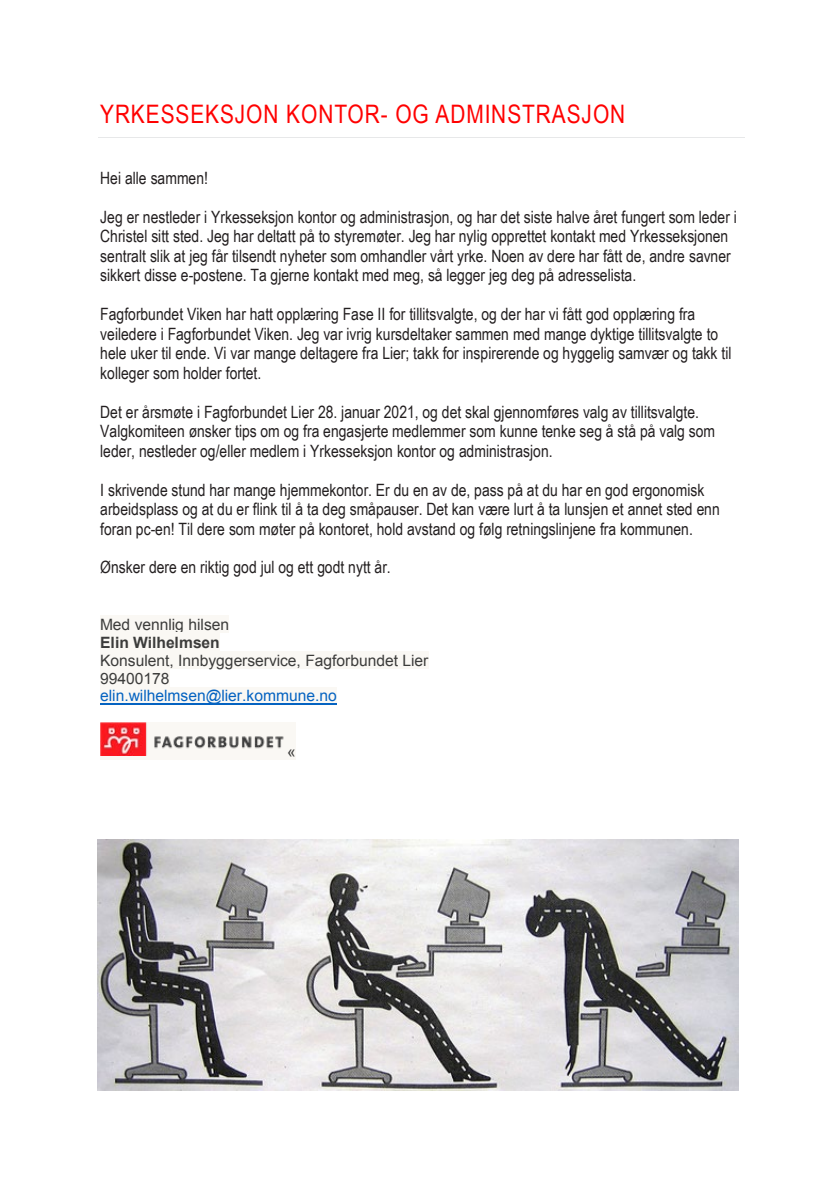
<style>
.page{position:relative;width:840px;height:1191px;background:#fff}
.page>*{position:absolute;margin:0;border:0;box-sizing:border-box;transform-origin:0 0}
.t1{font:25.4px "Arial Narrow";letter-spacing:.035em;color:#f00}
.t2{font:17px/19.6px "Arial Narrow";color:#231f20}
.t3{font:15.6px/17.8px "Arial";color:#3c3c3b}
.s1{font-weight:700}
.s2{color:#0563c1}
</style>
<div class="page">
<hr style="left:98px;top:137px;width:646px;height:1px;background:#e7e8e9">
<div style="left:100px;top:615px;width:129px;height:18px;background:#faf8f4"></div>
<div style="left:100px;top:632px;width:119px;height:19px;background:#faf8f4"></div>
<div style="left:100px;top:651px;width:328px;height:18px;background:#faf8f4"></div>
<div style="left:100px;top:669px;width:69px;height:18px;background:#faf8f4"></div>
<div style="left:100px;top:687px;width:236px;height:18px;background:#faf8f4"></div>
<hr style="left:100px;top:703px;width:236px;height:1px;background:#0563c1">
<div style="left:100px;top:722px;width:195px;height:38px;background:#faf8f4"></div>
<img style="left:100px;top:723px;width:184px;height:33px">
<img style="left:98px;top:840px;width:640px;height:250px">
<p class="t1" style="left:100px;top:96px;width:526px">YRKESSEKSJON KONTOR- OG ADMINSTRASJON</p>
<p class="t2" style="left:100px;top:167px;width:109px">Hei alle sammen!</p>
<p class="t2" style="left:100px;top:206px;width:638px">Jeg er nestleder i Yrkesseksjon kontor og administrasjon, og har det siste halve året fungert som leder i Christel sitt sted. Jeg har deltatt på to styremøter. Jeg har nylig opprettet kontakt med Yrkesseksjonen sentralt slik at jeg får tilsendt nyheter som omhandler vårt yrke. Noen av dere har fått de, andre savner sikkert disse e-postene. Ta gjerne kontakt med meg, så legger jeg deg på adresselista.</p>
<p class="t2" style="left:100px;top:304px;width:632px">Fagforbundet Viken har hatt opplæring Fase II for tillitsvalgte, og der har vi fått god opplæring fra veiledere i Fagforbundet Viken. Jeg var ivrig kursdeltaker sammen med mange dyktige tillitsvalgte to hele uker til ende. Vi var mange deltagere fra Lier; takk for inspirerende og hyggelig samvær og takk til kolleger som holder fortet.</p>
<p class="t2" style="left:100px;top:401px;width:616px">Det er årsmøte i Fagforbundet Lier 28. januar 2021, og det skal gjennomføres valg av tillitsvalgte.<br>Valgkomiteen ønsker tips om og fra engasjerte medlemmer som kunne tenke seg å stå på valg som leder, nestleder og/eller medlem i Yrkesseksjon kontor og administrasjon.</p>
<p class="t2" style="left:100px;top:479px;width:620px">I skrivende stund har mange hjemmekontor. Er du en av de, pass på at du har en god ergonomisk arbeidsplass og at du er flink til å ta deg småpauser. Det kan være lurt å ta lunsjen et annet sted enn foran pc-en! Til dere som møter på kontoret, hold avstand og følg retningslinjene fra kommunen.</p>
<p class="t2" style="left:100px;top:557px;width:292px">Ønsker dere en riktig god jul og ett godt nytt år.</p>
<p class="t3" style="left:100px;top:616px;width:329px">Med vennlig hilsen<br><span class="s1">Elin Wilhelmsen<br></span>Konsulent, Innbyggerservice, Fagforbundet Lier<br>99400178<br><span class="s2">elin.wilhelmsen@lier.kommune.no</span></p>
<p class="t3" style="left:287px;top:742px;width:10px">«</p>
</div>
